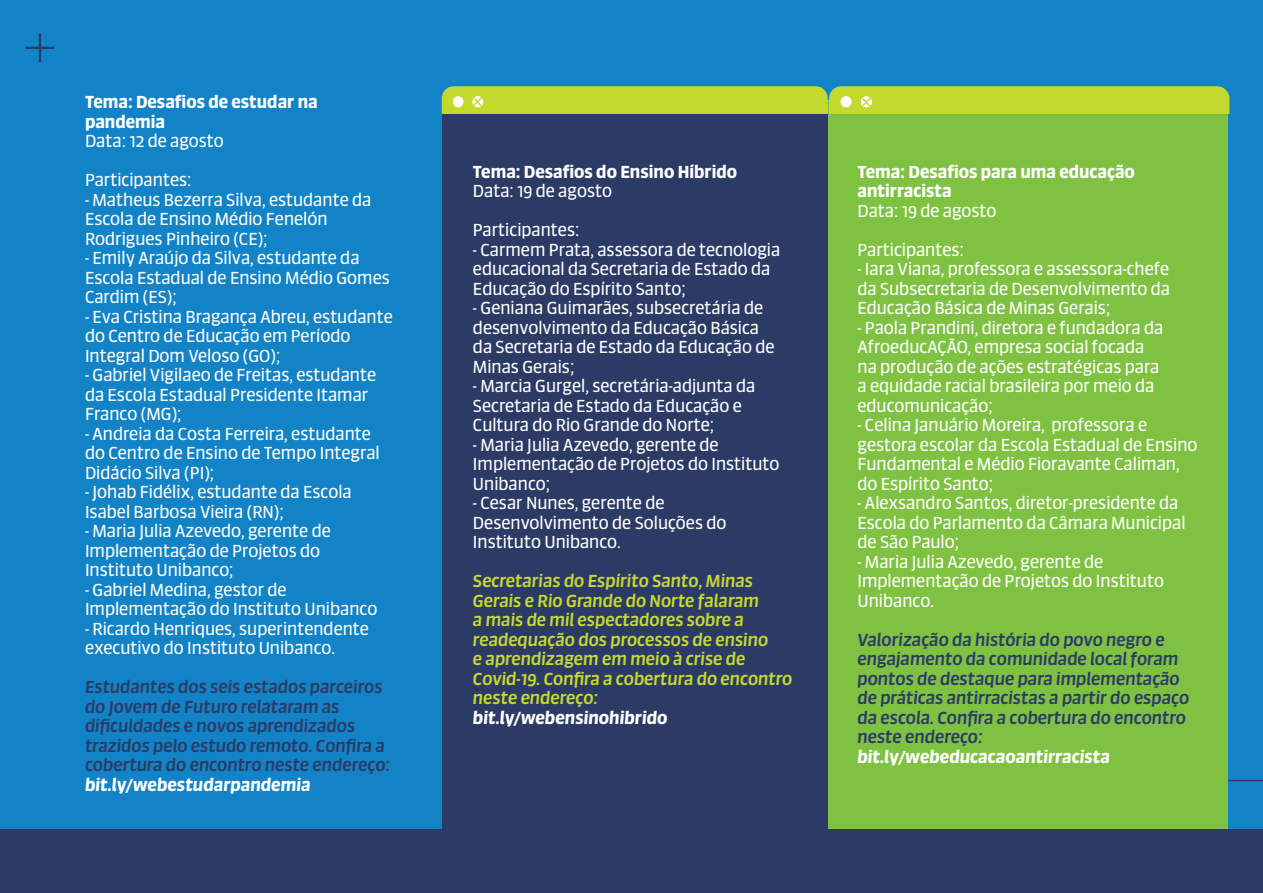
<style>
.page{position:relative;width:1263px;height:893px;background:#fff}
.page>*{position:absolute;margin:0;border:0;box-sizing:border-box;transform-origin:0 0}
.t1{font:16.5px/19.5px "Sanuk Big Pro";color:#fff}
.t2{font:italic 500 16.5px/19.5px "Sanuk Big Pro";color:#2c3b66}
.t3{font:italic 500 16.5px/19.5px "Sanuk Big Pro";color:#c6d92f}
.t4{font:700 16.5px/19.5px "Sanuk Big Pro";color:#fff}
.t5{font:italic 700 16.5px "Sanuk Big Pro";color:#fff}
</style>
<div class="page">
<div style="left:0;top:0;width:1263px;height:892px;background:#1283c6"></div>
<svg style="left:1228px;top:779px;width:35px;height:3px"></svg>
<div style="left:827px;top:100px;width:401px;height:793px;background:#7fc242"></div>
<div style="left:442px;top:114px;width:385px;height:779px;background:#2c3b66"></div>
<div style="left:442px;top:86px;width:787px;height:28px;background:#c4d92e"></div>
<div style="left:0;top:829px;width:1263px;height:64px;background:#2c3b66"></div>
<hr style="left:39px;top:33px;width:2px;height:29px;background:#2c3b66">
<hr style="left:26px;top:47px;width:28px;height:2px;background:#2c3b66">
<p class="t4" style="left:85px;top:92px;width:234px">Tema: Desafios de estudar na pandemia</p>
<p class="t1" style="left:85px;top:131px;width:140px">Data: 12 de agosto</p>
<p class="t1" style="left:85px;top:170px;width:108px">Participantes:</p>
<p class="t1" style="left:85px;top:190px;width:288px">- Matheus Bezerra Silva, estudante da<br>Escola de Ensino Médio Fenelón<br>Rodrigues Pinheiro (CE);</p>
<p class="t1" style="left:85px;top:248px;width:306px">- Emily Araújo da Silva, estudante da<br>Escola Estadual de Ensino Médio Gomes<br>Cardim (ES);</p>
<p class="t1" style="left:85px;top:307px;width:309px">- Eva Cristina Bragança Abreu, estudante do Centro de Educação em Período<br>Integral Dom Veloso (GO);</p>
<p class="t1" style="left:85px;top:365px;width:293px">- Gabriel Vigilaeo de Freitas, estudante da Escola Estadual Presidente Itamar<br>Franco (MG);</p>
<p class="t1" style="left:85px;top:424px;width:296px">- Andreia da Costa Ferreira, estudante do Centro de Ensino de Tempo Integral<br>Didácio Silva (PI);</p>
<p class="t1" style="left:85px;top:482px;width:268px">- Johab Fidélix, estudante da Escola<br>Isabel Barbosa Vieira (RN);</p>
<p class="t1" style="left:85px;top:521px;width:247px">- Maria Julia Azevedo, gerente de<br>Implementação de Projetos do<br>Instituto Unibanco;</p>
<p class="t1" style="left:85px;top:580px;width:294px">- Gabriel Medina, gestor de<br>Implementação do Instituto Unibanco</p>
<p class="t1" style="left:85px;top:619px;width:285px">- Ricardo Henriques, superintendente executivo do Instituto Unibanco.</p>
<p class="t2" style="left:85px;top:677px;width:306px">Estudantes dos seis estados parceiros do Jovem de Futuro relataram as dificuldades e novos aprendizados trazidos pelo estudo remoto. Confira a cobertura do encontro neste endereço:</p>
<p class="t5" style="left:85px;top:774px;width:227px">bit.ly/webestudarpandemia</p>
<p class="t4" style="left:473px;top:161px;width:266px">Tema: Desafios do Ensino Híbrido</p>
<p class="t1" style="left:473px;top:181px;width:141px">Data: 19 de agosto</p>
<p class="t1" style="left:473px;top:220px;width:108px">Participantes:</p>
<p class="t1" style="left:473px;top:239px;width:309px">- Carmem Prata, assessora de tecnologia educacional da Secretaria de Estado da<br>Educação do Espírito Santo;</p>
<p class="t1" style="left:473px;top:298px;width:303px">- Geniana Guimarães, subsecretária de desenvolvimento da Educação Básica da Secretaria de Estado da Educação de<br>Minas Gerais;</p>
<p class="t1" style="left:473px;top:376px;width:284px">- Marcia Gurgel, secretária-adjunta da<br>Secretaria de Estado da Educação e<br>Cultura do Rio Grande do Norte;</p>
<p class="t1" style="left:473px;top:434px;width:308px">- Maria Julia Azevedo, gerente de<br>Implementação de Projetos do Instituto<br>Unibanco;</p>
<p class="t1" style="left:473px;top:493px;width:255px">- Cesar Nunes, gerente de<br>Desenvolvimento de Soluções do<br>Instituto Unibanco.</p>
<p class="t3" style="left:473px;top:571px;width:321px">Secretarias do Espírito Santo, Minas Gerais e Rio Grande do Norte falaram<br>a mais de mil espectadores sobre a readequação dos processos de ensino<br>e aprendizagem em meio à crise de Covid-19. Confira a cobertura do encontro neste endereço:</p>
<p class="t5" style="left:473px;top:707px;width:196px">bit.ly/webensinohibrido</p>
<p class="t4" style="left:857px;top:161px;width:279px">Tema: Desafios para uma educação antirracista</p>
<p class="t1" style="left:857px;top:200px;width:141px">Data: 19 de agosto</p>
<p class="t1" style="left:857px;top:239px;width:108px">Participantes:</p>
<p class="t1" style="left:857px;top:259px;width:314px;text-align:justify">- Iara Viana, professora e assessora-chefe da Subsecretaria de Desenvolvimento da Educação Básica de Minas Gerais;</p>
<p class="t1" style="left:857px;top:317px;width:307px">- Paola Prandini, diretora e fundadora da AfroeducAÇÃO, empresa social focada na produção de ações estratégicas para a equidade racial brasileira por meio da educomunicação;</p>
<p class="t1" style="left:857px;top:415px;width:342px">- Celina Januário Moreira, professora e gestora escolar da Escola Estadual de Ensino Fundamental e Médio Fioravante Caliman, do Espírito Santo;</p>
<p class="t1" style="left:857px;top:493px;width:330px">- Alexsandro Santos, diretor-presidente da<br>Escola do Parlamento da Câmara Municipal de São Paulo;</p>
<p class="t1" style="left:857px;top:552px;width:308px">- Maria Julia Azevedo, gerente de<br>Implementação de Projetos do Instituto<br>Unibanco.</p>
<p class="t2" style="left:857px;top:630px;width:333px">Valorização da história do povo negro e engajamento da comunidade local foram pontos de destaque para implementação de práticas antirracistas a partir do espaço da escola. Confira a cobertura do encontro neste endereço:</p>
<p class="t5" style="left:857px;top:746px;width:254px">bit.ly/webeducacaoantirracista</p>
</div>
